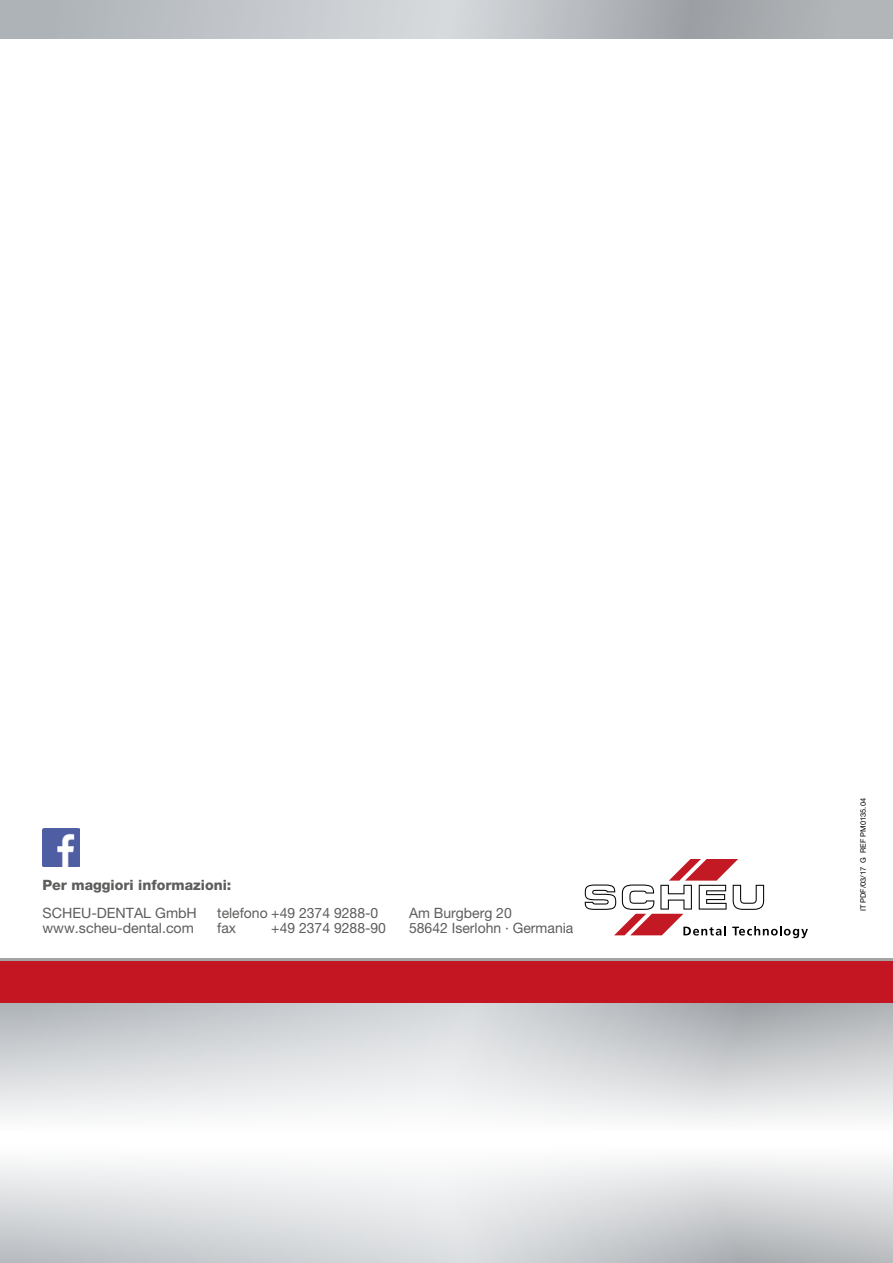
<style>
.page{position:relative;width:893px;height:1263px;background:#fff}
.page>*{position:absolute;margin:0;border:0;box-sizing:border-box;transform-origin:0 0}
.t1{font:14.25px/15.8px "Helvetica Neue LT Pro";color:#5d5d5c}
.t2{font:800 14.25px "Helvetica Neue LT Pro";color:#5d5d5c}
.t3{font:7.5px "Helvetica Neue LT Pro";color:#000}
</style>
<div class="page">
<svg style="left:0;top:0;width:893px;height:38px;background:#b9bdc1"></svg>
<svg style="left:0;top:1160px;width:893px;height:103px"></svg>
<svg style="left:0;top:1003px;width:893px;height:117px"></svg>
<div style="left:0;top:960px;width:893px;height:43px;background:#c31622"></div>
<hr style="left:0;top:958px;width:893px;height:2px;background:#a4a4a4">
<svg style="left:585px;top:859px;width:223px;height:79px"></svg>
<img style="left:43px;top:828px;width:37px;height:38px">
<p class="t2" style="left:43px;top:876px;width:190px">Per maggiori informazioni:</p>
<p class="t1" style="left:217px;top:904px;width:162px">telefono +49 2374 9288-0 fax</p>
<p class="t1" style="left:43px;top:904px;width:156px">SCHEU-DENTAL GmbH www.scheu-dental.com</p>
<p class="t1" style="left:271px;top:920px;width:116px">+49 2374 9288-90</p>
<p class="t1" style="left:409px;top:904px;width:166px">Am Burgberg 20<br>58642 Iserlohn · Germania</p>
<p class="t3" style="left:859px;top:911px;width:115px;rotate:-90deg">IT PDF/03/17 G REF PM0135.04</p>
</div>
